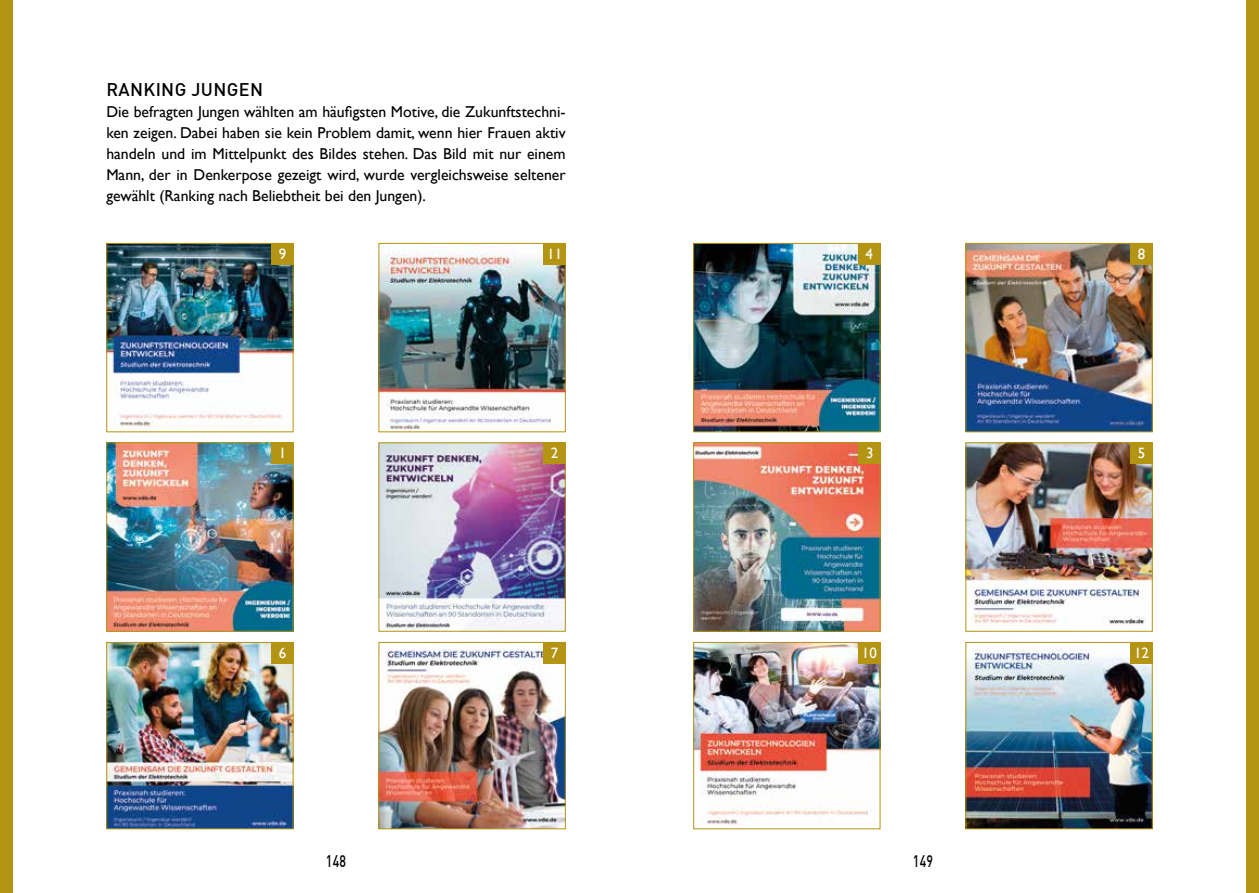
<style>
.page{position:relative;width:1259px;height:893px;background:#fff}
.page>*{position:absolute;margin:0;border:0;box-sizing:border-box;transform-origin:0 0}
.t1{font:500 18px "DIN";letter-spacing:.02em;color:#000}
.t2{font:500 16.5px "DIN";letter-spacing:.02em;color:#000;scale:.75 1}
.t3{font:15.75px/21px "Gill Sans";color:#000;text-align:justify}
.t4{font:15px "Gill Sans";color:#fff}
</style>
<div class="page">
<div style="left:0;top:0;width:13px;height:893px;background:#b39413"></div>
<div style="left:1246px;top:0;width:13px;height:893px;background:#b39413"></div>
<img style="left:380px;top:245px;width:184px;height:185px">
<div style="left:378px;top:243px;width:188px;height:189px;border:1px solid #b39413"></div>
<img style="left:108px;top:444px;width:183px;height:186px">
<div style="left:106px;top:442px;width:187px;height:190px;border:1px solid #b39413"></div>
<img style="left:380px;top:444px;width:184px;height:186px">
<div style="left:378px;top:442px;width:188px;height:190px;border:1px solid #b39413"></div>
<img style="left:108px;top:644px;width:183px;height:183px">
<div style="left:106px;top:642px;width:187px;height:187px;border:1px solid #b39413"></div>
<img style="left:380px;top:647px;width:184px;height:180px">
<div style="left:378px;top:642px;width:188px;height:187px;border:1px solid #b39413"></div>
<img style="left:695px;top:245px;width:183px;height:185px">
<div style="left:693px;top:243px;width:187px;height:189px;border:1px solid #b39413"></div>
<img style="left:967px;top:245px;width:183px;height:185px">
<div style="left:965px;top:243px;width:187px;height:189px;border:1px solid #b39413"></div>
<img style="left:695px;top:444px;width:183px;height:186px">
<div style="left:693px;top:442px;width:187px;height:190px;border:1px solid #b39413"></div>
<img style="left:967px;top:444px;width:183px;height:181px">
<div style="left:965px;top:442px;width:187px;height:190px;border:1px solid #b39413"></div>
<img style="left:695px;top:644px;width:183px;height:181px">
<div style="left:693px;top:642px;width:187px;height:187px;border:1px solid #b39413"></div>
<img style="left:967px;top:648px;width:183px;height:179px">
<div style="left:965px;top:642px;width:187px;height:187px;border:1px solid #b39413"></div>
<div style="left:1130px;top:642px;width:22px;height:21px;background:#b39413"></div>
<div style="left:543px;top:642px;width:23px;height:21px;background:#b39413"></div>
<div style="left:1130px;top:443px;width:22px;height:21px;background:#b39413"></div>
<div style="left:858px;top:443px;width:22px;height:21px;background:#b39413"></div>
<div style="left:1130px;top:243px;width:22px;height:21px;background:#b39413"></div>
<div style="left:858px;top:243px;width:22px;height:21px;background:#b39413"></div>
<div style="left:858px;top:642px;width:22px;height:21px;background:#b39413"></div>
<div style="left:543px;top:443px;width:23px;height:21px;background:#b39413"></div>
<div style="left:271px;top:642px;width:22px;height:21px;background:#b39413"></div>
<div style="left:271px;top:443px;width:23px;height:21px;background:#b39413"></div>
<div style="left:543px;top:243px;width:23px;height:21px;background:#b39413"></div>
<img style="left:108px;top:245px;width:183px;height:182px">
<div style="left:106px;top:243px;width:187px;height:189px;border:1px solid #b39413"></div>
<div style="left:271px;top:243px;width:22px;height:21px;background:#b39413"></div>
<p class="t1" style="left:106px;top:78px;width:158px">RANKING JUNGEN</p>
<p class="t3" style="left:106px;top:101px;width:461px">Die befragten Jungen wählten am häufigsten Motive, die Zukunftstechni&shy;ken zeigen. Dabei haben sie kein Problem damit, wenn hier Frauen aktiv handeln und im Mittelpunkt des Bildes stehen. Das Bild mit nur einem Mann, der in Denkerpose gezeigt wird, wurde vergleichsweise seltener gewählt (Ranking nach Beliebtheit bei den Jungen).</p>
<p class="t4" style="left:279px;top:245px;width:9px">9</p>
<p class="t4" style="left:547px;top:245px;width:16px">11</p>
<p class="t4" style="left:865px;top:245px;width:9px">4</p>
<p class="t4" style="left:1138px;top:245px;width:9px">8</p>
<p class="t4" style="left:279px;top:444px;width:9px">1</p>
<p class="t4" style="left:551px;top:444px;width:9px">2</p>
<p class="t4" style="left:866px;top:444px;width:9px">3</p>
<p class="t4" style="left:1138px;top:444px;width:9px">5</p>
<p class="t4" style="left:279px;top:644px;width:9px">6</p>
<p class="t4" style="left:551px;top:644px;width:9px">7</p>
<p class="t4" style="left:1134px;top:644px;width:16px">12</p>
<p class="t4" style="left:862px;top:644px;width:16px">10</p>
<p class="t2" style="left:326px;top:850px;width:29px">148</p>
<p class="t2" style="left:913px;top:850px;width:29px">149</p>
</div>
